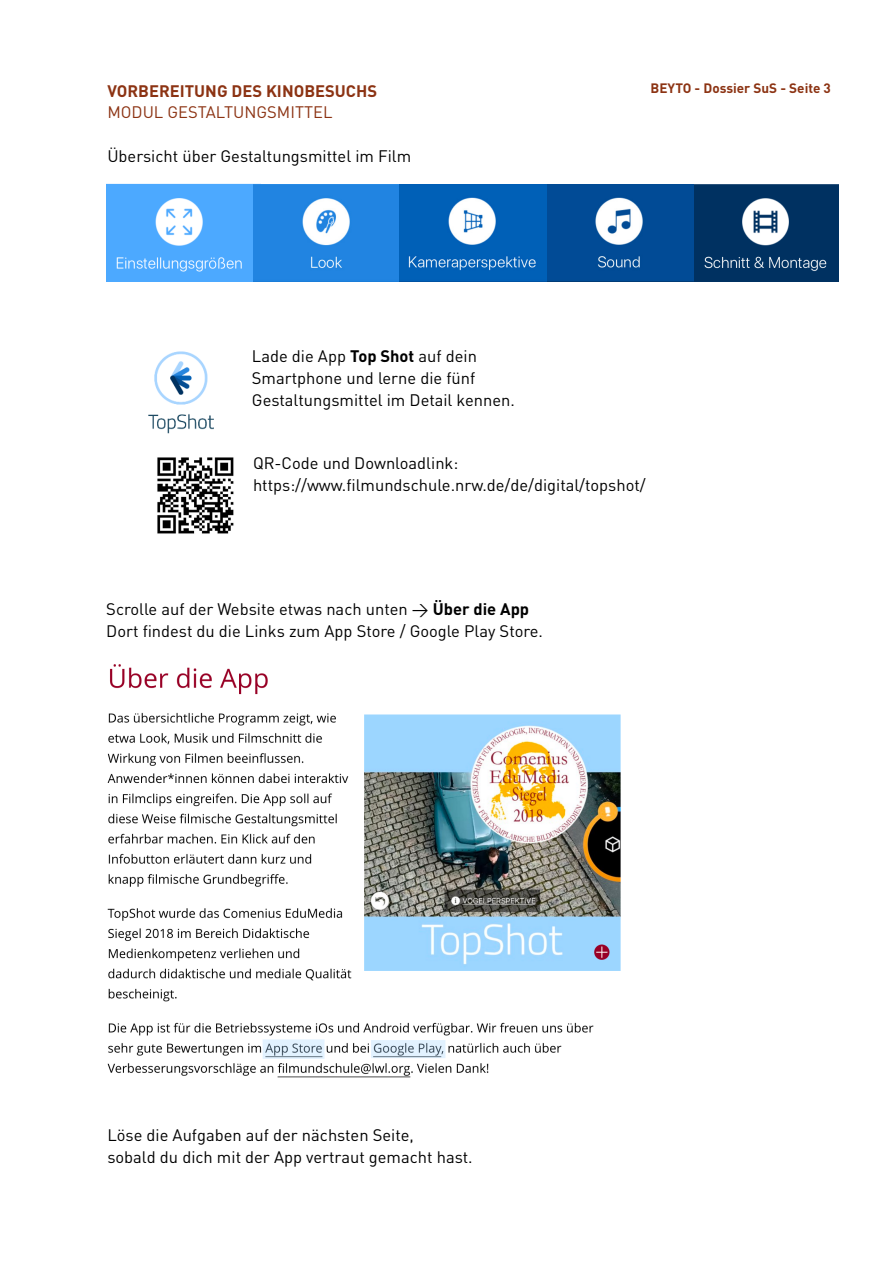
<style>
.page{position:relative;width:893px;height:1263px;background:#fff}
.page>*{position:absolute;margin:0;border:0;box-sizing:border-box;transform-origin:0 0}
.t1{font:16.5px/21.8px "DIN";color:#000}
.t2{font:700 16.5px "DIN";color:#8c3313}
.t3{font:16.5px "DIN";color:#8c3313}
.t4{font:700 13.5px "DIN";color:#8c3313}
.s1{font-weight:700}
</style>
<div class="page">
<img style="left:157px;top:457px;width:77px;height:77px">
<img style="left:107px;top:664px;width:514px;height:414px">
<img style="left:106px;top:183px;width:155px;height:98px">
<img style="left:253px;top:185px;width:146px;height:96px">
<img style="left:399px;top:185px;width:148px;height:96px">
<img style="left:547px;top:185px;width:147px;height:96px">
<img style="left:694px;top:185px;width:145px;height:96px">
<img style="left:148px;top:351px;width:66px;height:83px">
<p class="t2" style="left:107px;top:80px;width:271px">VORBEREITUNG DES KINOBESUCHS</p>
<p class="t3" style="left:107px;top:102px;width:227px">MODUL GESTALTUNGSMITTEL</p>
<p class="t1" style="left:107px;top:145px;width:305px">Übersicht über Gestaltungsmittel im Film</p>
<p class="t1" style="left:252px;top:345px;width:264px">Lade die App <span class="s1">Top Shot</span> auf dein<br>Smartphone und lerne die fünf<br>Gestaltungsmittel im Detail kennen.</p>
<p class="t4" style="left:651px;top:79px;width:182px">BEYTO - Dossier SuS - Seite 3</p>
<p class="t1" style="left:253px;top:452px;width:394px">QR-Code und Downloadlink: https://www.filmundschule.nrw.de/de/digital/topshot/</p>
<p class="t1" style="left:106px;top:598px;width:438px">Scrolle auf der Website etwas nach unten &gt; <span class="s1">Über die App<br></span>Dort findest du die Links zum App Store / Google Play Store.</p>
<p class="t1" style="left:107px;top:1123px;width:367px">Löse die Aufgaben auf der nächsten Seite,<br>sobald du dich mit der App vertraut gemacht hast.</p>
</div>
